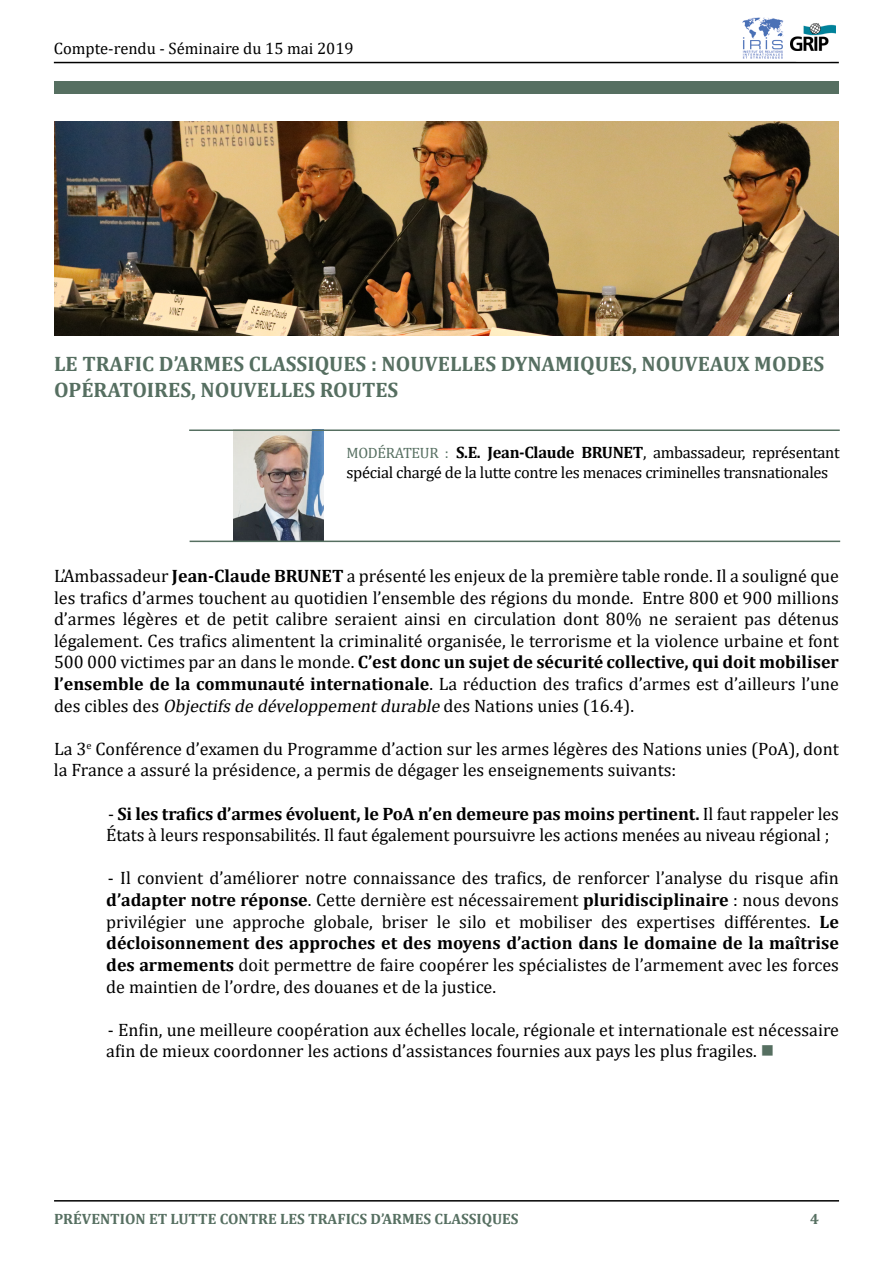
<style>
.page{position:relative;width:893px;height:1263px;background:#fff}
.page>*{position:absolute;margin:0;border:0;box-sizing:border-box;transform-origin:0 0}
.t1{font:700 21px/25.2px "Cambria";color:#566f61}
.t2{font:18px/21.6px "Cambria";color:#000}
.t3{font:16.5px/19.8px "Cambria";letter-spacing:-.02em;color:#000}
.t4{font:16.5px "Cambria";color:#000}
.t5{font:700 15px "Cambria";color:#566f61}
.s1{font-size:15px;color:#566f61}
.s2{font-weight:700}
.s3{font-style:italic}
.s4{color:#566f61}
</style>
<div class="page">
<hr style="left:54px;top:62px;width:785px;height:1px;background:#000">
<hr style="left:54px;top:1200px;width:785px;height:1px;background:#000">
<img style="left:742px;top:17px;width:41px;height:41px">
<img style="left:791px;top:24px;width:45px;height:27px">
<div style="left:54px;top:81px;width:785px;height:13px;background:#566f61"></div>
<img style="left:54px;top:121px;width:785px;height:215px">
<img style="left:233px;top:431px;width:91px;height:110px">
<hr style="left:189px;top:429px;width:651px;height:2px;background:#566f61">
<hr style="left:190px;top:541px;width:650px;height:1px;background:#566f61">
<p class="t4" style="left:54px;top:39px;width:301px">Compte-rendu - Séminaire du 15 mai 2019</p>
<p class="t1" style="left:54px;top:351px;width:772px">LE TRAFIC D’ARMES CLASSIQUES : NOUVELLES DYNAMIQUES, NOUVEAUX MODES<br>OPÉRATOIRES, NOUVELLES ROUTES</p>
<p class="t3" style="left:346px;top:442px;width:495px"><span class="s1">MODÉRATEUR :</span> <span class="s2">S.E. Jean-Claude BRUNET</span>, ambassadeur, représentant spécial chargé de la lutte contre les menaces criminelles transnationales</p>
<p class="t2" style="left:54px;top:565px;width:786px;text-align:justify">L’Ambassadeur <span class="s2">Jean-Claude BRUNET</span> a présenté les enjeux de la première table ronde. Il a souligné que les trafics d’armes touchent au quotidien l’ensemble des régions du monde. Entre 800 et 900 millions d’armes légères et de petit calibre seraient ainsi en circulation dont 80% ne seraient pas détenus légalement. Ces trafics alimentent la criminalité organisée, le terrorisme et la violence urbaine et font 500 000 victimes par an dans le monde. <span class="s2">C’est donc un sujet de sécurité collective, qui doit mobiliser l’ensemble de la communauté internationale</span>. La réduction des trafics d’armes est d’ailleurs l’une d e s c i b l e s d e s <span class="s3">Objectifsdedéveloppementdurable</span>d e s N ati o n s u n i e s ( 1 6 . 4 ) .</p>
<p class="t2" style="left:54px;top:738px;width:786px">La 3<sup>e</sup> Conférence d’examen du Programme d’action sur les armes légères des Nations unies (PoA), dont la France a assuré la présidence, a permis de dégager les enseignements suivants:</p>
<p class="t2" style="left:106px;top:803px;width:734px">- <span class="s2">Si les trafics d’armes évoluent, le PoA n’en demeure pas moins pertinent.</span> Il faut rappeler les<br>États à leurs responsabilités. Il faut également poursuivre les actions menées au niveau régional ;</p>
<p class="t2" style="left:106px;top:867px;width:734px;text-align:justify">- Il convient d’améliorer notre connaissance des trafics, de renforcer l’analyse du risque afin <span class="s2">d’adapter notre réponse</span>. Cette dernière est nécessairement <span class="s2">pluridisciplinaire</span> : nous devons privilégier une approche globale, briser le silo et mobiliser des expertises différentes. <span class="s2">Le décloisonnement des approches et des moyens d’action dans le domaine de la maîtrise des armements</span> doit permettre de faire coopérer les spécialistes de l’armement avec les forces de maintien de l’ordre, des douanes et de la justice.</p>
<p class="t2" style="left:106px;top:1019px;width:734px">- Enfin, une meilleure coopération aux échelles locale, régionale et internationale est nécessaire afin de mieux coordonner les actions d’assistances fournies aux pays les plus fragiles. <span class="s4">■</span></p>
<p class="t5" style="left:54px;top:1208px;width:466px">PRÉVENTION ET LUTTE CONTRE LES TRAFICS D’ARMES CLASSIQUES</p>
<p class="t5" style="left:810px;top:1208px;width:10px">4</p>
</div>
